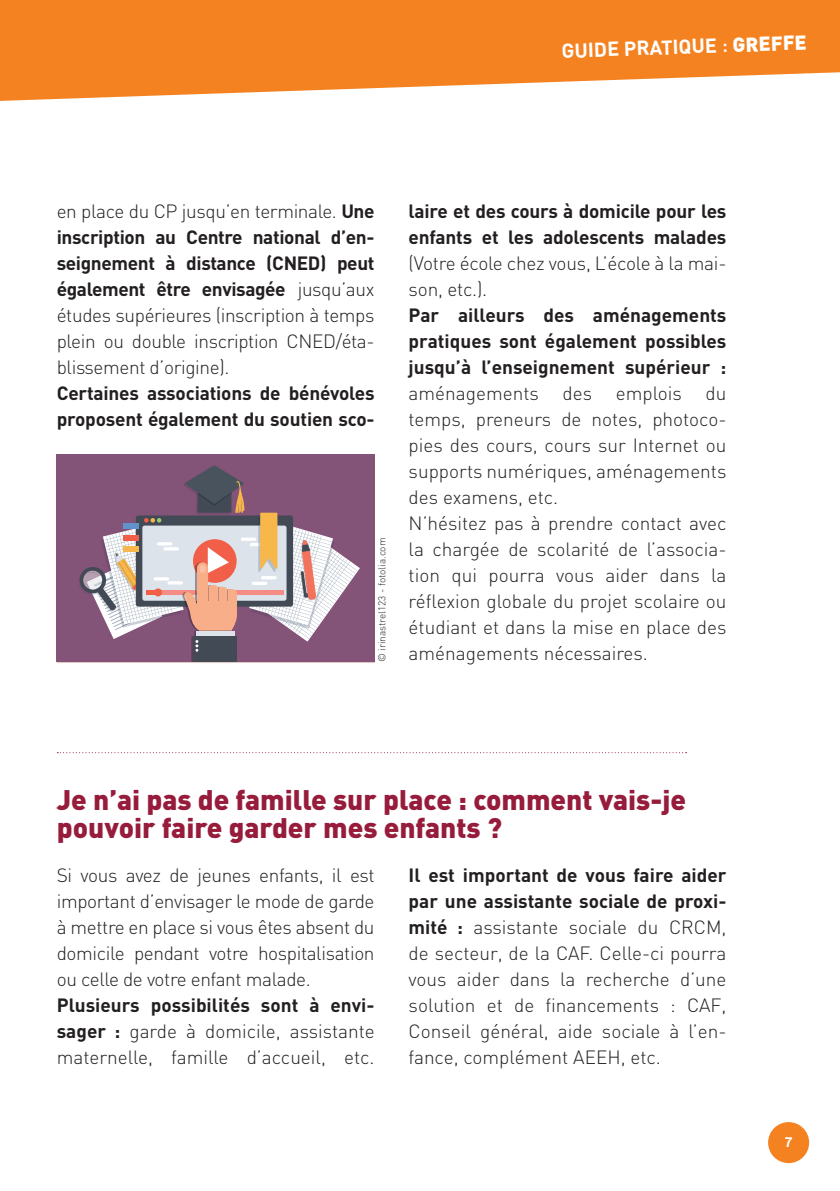
<style>
.page{position:relative;width:840px;height:1191px;background:#fff}
.page>*{position:absolute;margin:0;border:0;box-sizing:border-box;transform-origin:0 0}
.t1{font:900 28px/28px "DIN";color:#971c3c}
.t2{font:700 20px "DIN";color:#fff}
.t3{font:300 19px/26px "DIN";color:#231f20;text-align:justify}
.t4{font:700 19px/26px "DIN";letter-spacing:-.02em;color:#231f20}
.t5{font:300 19px/26px "DIN";letter-spacing:-.02em;color:#231f20}
.t6{font:14px "Chalet New York Nineteen Eighty";color:#fff}
.t7{font:300 10px "DIN";color:#231f20}
.s1{font-weight:500}
.s2{font-weight:900}
.s3{font-weight:300}
.s4{font-weight:700}
</style>
<div class="page">
<svg style="left:0;top:0;width:839px;height:101px;background:#f6933f"></svg>
<div style="left:767px;top:1122px;width:41px;height:41px;background:#f58220;border-radius:50%"></div>
<svg style="left:57px;top:752px;width:629px;height:1px"></svg>
<div style="left:57px;top:454px;width:317px;height:207px;background:#845378"></div>
<svg style="left:79px;top:465px;width:281px;height:196px"></svg>
<p class="t2" style="left:561px;top:38px;width:247px;rotate:-2deg">GUIDE PRATIQUE <span class="s1">:</span> <span class="s2">GREFFE</span></p>
<p class="t4" style="left:57px;top:198px;width:319px"><span class="s3">en place du CP jusqu’en termi nale.</span> Une inscription au Centre national d’en&shy;seignement à distance (CNED) peut également être envisagée <span class="s3">jusqu’aux études supérieures (inscription à temps plein ou double inscription CNED/éta&shy;blissement d’origine).<br></span>Certaines associations de bénévoles proposent également du soutien sco-</p>
<p class="t3" style="left:408px;top:198px;width:319px;text-align:left"><span class="s4">laire et des cours à domicile pour les enfants et les adolescents malades </span>(Votre école chez vous, L’école à la mai&shy;son, etc.).<br><span class="s4">Par ailleurs des aménagements pratiques sont également possibles jusqu’à l’enseignement supérieur : </span>aménagements des emplois du temps, preneurs de notes, photoco&shy;pies des cours, cours sur Internet ou supports numériques, aménagements des examens, etc.<br>N’hésitez pas à prendre contact avec la chargée de scolarité de l’associa&shy;tion qui pourra vous aider dans la réflexion globale du projet scolaire ou étudiant et dans la mise en place des</p>
<p class="t7" style="left:375px;top:662px;width:126px;rotate:-90deg">© irinastrel123 - fotolia.com</p>
<p class="t3" style="left:408px;top:640px;width:241px">aménagements nécessaires.</p>
<p class="t1" style="left:57px;top:784px;width:630px">Je n’ai pas de famille sur place : comment vais-je pouvoir faire garder mes enfants ?</p>
<p class="t5" style="left:57px;top:861px;width:319px">Si vous avez de jeunes enfants, il est important d’envisager le mode de garde à mettre en place si vous êtes absent du domicile pendant votre hospitalisation ou celle de votre enfant malade.<br><span class="s4">Plusieurs possibilités sont à envi&shy;sager :</span> garde à domicile, assistante maternelle, famille d’accueil, etc.</p>
<p class="t3" style="left:408px;top:862px;width:319px"><span class="s4">Il est important de vous faire aider par une assistante sociale de proxi&shy;mité :</span> assistante sociale du CRCM, de secteur, de la CAF. Celle-ci pourra vous aider dans la recherche d’une solution et de financements : CAF, Conseil général, aide sociale à l’en&shy;fance, complé ment AEEH, etc.</p>
<p class="t6" style="left:784px;top:1133px;width:9px">7</p>
</div>
